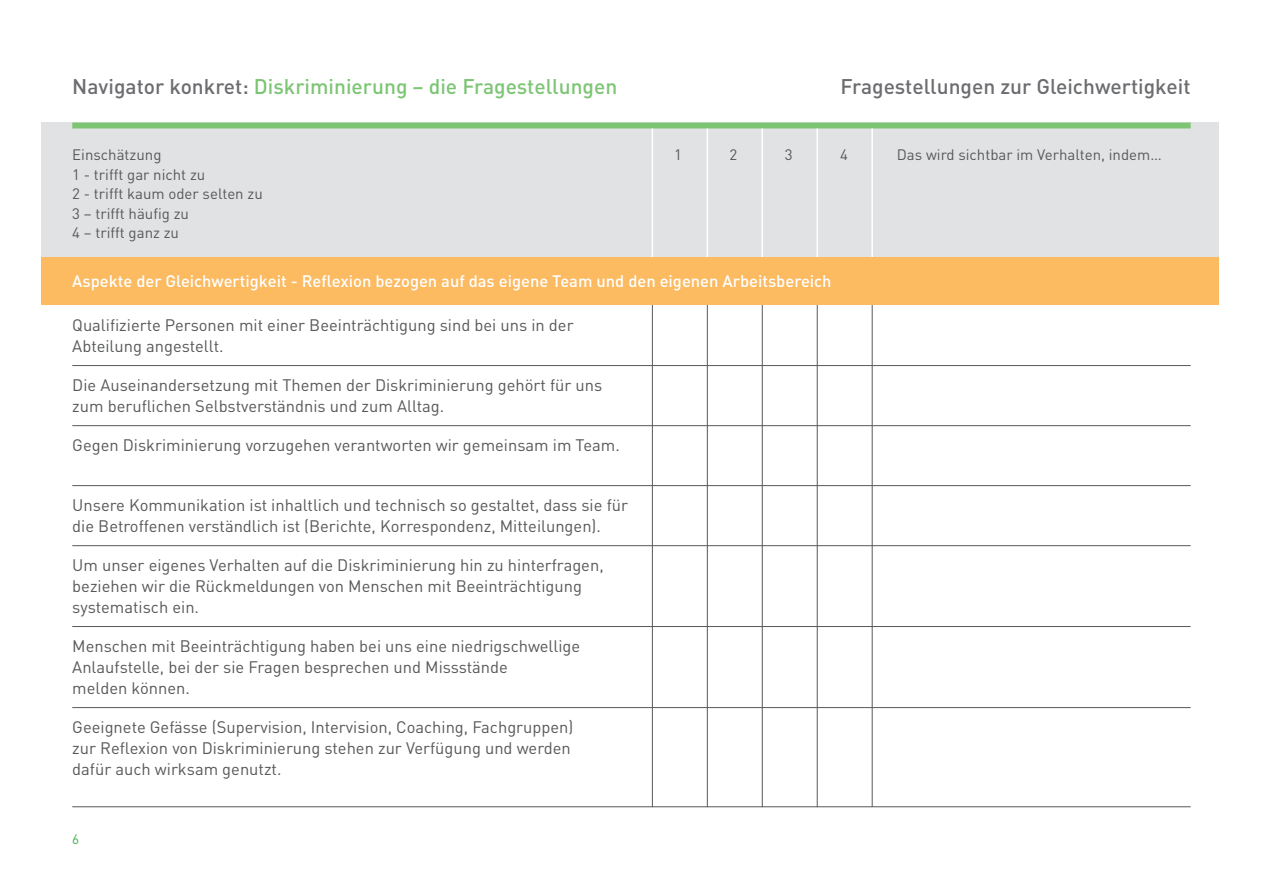
<style>
.page{position:relative;width:1263px;height:893px;background:#fff}
.page>*{position:absolute;margin:0;border:0;box-sizing:border-box;transform-origin:0 0}
.t1{font:500 21px "DINOT";color:#7dc575}
.t2{font:500 21px "DINOT";color:#6c6d70}
.t3{font:16.5px/21px "DINOT";color:#57585a}
.t4{font:500 16.5px "DINOT";color:#fff}
.t5{font:15px/19.5px "DINOT";color:#57585a}
.t6{font:13.5px "DINOT";color:#40ae49}
.s1{color:#6c6d70}
</style>
<div class="page">
<div style="left:41px;top:123px;width:1178px;height:140px;background:#e1e2e4"></div>
<div style="left:72px;top:123px;width:1119px;height:5px;background:#7dc575"></div>
<hr style="left:871px;top:128px;width:2px;height:135px;background:#fff">
<hr style="left:872px;top:303px;width:1px;height:504px;background:#57585a">
<hr style="left:816px;top:128px;width:2px;height:135px;background:#fff">
<hr style="left:817px;top:301px;width:1px;height:506px;background:#57585a">
<hr style="left:761px;top:128px;width:2px;height:135px;background:#fff">
<hr style="left:762px;top:301px;width:1px;height:506px;background:#57585a">
<hr style="left:706px;top:128px;width:2px;height:135px;background:#fff">
<hr style="left:707px;top:301px;width:1px;height:506px;background:#57585a">
<hr style="left:652px;top:128px;width:1px;height:135px;background:#fff">
<hr style="left:652px;top:301px;width:1px;height:506px;background:#57585a">
<div style="left:41px;top:257px;width:1178px;height:47px;background:#fcba61"></div>
<hr style="left:72px;top:365px;width:1119px;height:1px;background:#57585a">
<hr style="left:72px;top:425px;width:1119px;height:1px;background:#57585a">
<hr style="left:72px;top:485px;width:1119px;height:1px;background:#57585a">
<hr style="left:72px;top:545px;width:1119px;height:1px;background:#57585a">
<hr style="left:72px;top:626px;width:1119px;height:1px;background:#57585a">
<hr style="left:72px;top:707px;width:1119px;height:1px;background:#57585a">
<hr style="left:72px;top:806px;width:1119px;height:1px;background:#57585a">
<p class="t1" style="left:72px;top:72px;width:547px"><span class="s1">Navigator konkret:</span> Diskriminierung – die Fragestellungen</p>
<p class="t5" style="left:72px;top:144px;width:192px">Einschätzung<br>1 - trifft gar nicht zu<br>2 - trifft kaum oder selten zu<br>3 – trifft häufig zu<br>4 – trifft ganz zu</p>
<p class="t2" style="left:840px;top:72px;width:352px">Fragestellungen zur Gleichwertigkeit</p>
<p class="t5" style="left:674px;top:144px;width:9px">1</p>
<p class="t5" style="left:729px;top:144px;width:9px">2</p>
<p class="t5" style="left:785px;top:144px;width:9px">3</p>
<p class="t5" style="left:840px;top:144px;width:9px">4</p>
<p class="t5" style="left:897px;top:144px;width:266px">Das wird sichtbar im Verhalten, indem…</p>
<p class="t4" style="left:72px;top:270px;width:761px">Aspekte der Gleichwertigkeit - Reflexion bezogen auf das eigene Team und den eigenen Arbeitsbereich</p>
<p class="t3" style="left:72px;top:314px;width:503px">Qualifizierte Personen mit einer Beeinträchtigung sind bei uns in der<br>Abteilung angestellt.</p>
<p class="t3" style="left:72px;top:374px;width:532px">Die Auseinandersetzung mit Themen der Diskriminierung gehört für uns zum beruflichen Selbstverständnis und zum Alltag.</p>
<p class="t3" style="left:72px;top:434px;width:549px">Gegen Diskriminierung vorzugehen verantworten wir gemeinsam im Team.</p>
<p class="t3" style="left:72px;top:494px;width:557px">Unsere Kommunikation ist inhaltlich und technisch so gestaltet, dass sie für die Betroffenen verständlich ist (Berichte, Korrespondenz, Mitteilungen).</p>
<p class="t3" style="left:72px;top:554px;width:533px">Um unser eigenes Verhalten auf die Diskriminierung hin zu hinterfragen, beziehen wir die Rückmeldungen von Menschen mit Beeinträchtigung systematisch ein.</p>
<p class="t3" style="left:72px;top:635px;width:509px">Menschen mit Beeinträchtigung haben bei uns eine niedrigschwellige<br>Anlaufstelle, bei der sie Fragen besprechen und Missstände<br>melden können.</p>
<p class="t3" style="left:72px;top:716px;width:503px">Geeignete Gefässe (Supervision, Intervision, Coaching, Fachgruppen) zur Reflexion von Diskriminierung stehen zur Verfügung und werden dafür auch wirksam genutzt.</p>
<p class="t6" style="left:72px;top:830px;width:9px">6</p>
</div>
